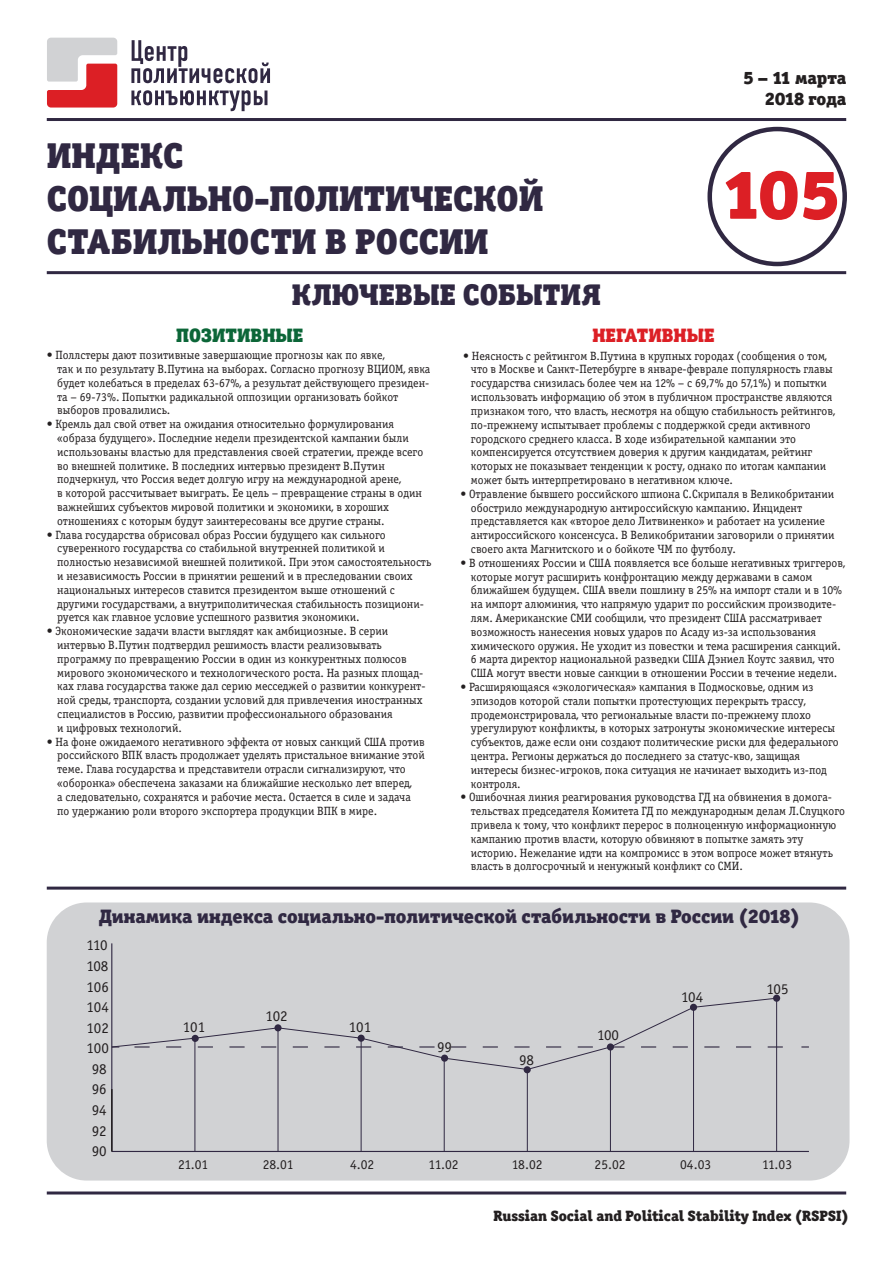
<style>
.page{position:relative;width:893px;height:1263px;background:#fff}
.page>*{position:absolute;margin:0;border:0;box-sizing:border-box;transform-origin:0 0}
.t1{font:69.9px "Officina Serif Black C";color:#dc1f25}
.t2{font:36px/43.2px "Officina Serif Black C";color:#302842}
.t3{font:30px "Officina Serif Black C";color:#302842}
.t4{font:19.5px "Officina Serif Black C";color:#302842}
.t5{font:19.5px "Officina Serif Black C";color:#0c6638}
.t6{font:19.5px "Officina Serif Black C";color:#dc1f25}
.t7{font:18px/21.6px "Officina Serif Black C";color:#231f20;text-align:right}
.t8{font:15px "Officina Serif Book C";color:#231f20}
.t9{font:15px "Officina Serif Black C";color:#231f20}
.t10{font:13.5px "Officina Serif Book C";color:#231f20}
.t11{font:12px/13.8px "Officina Serif Book C";color:#231f20}
</style>
<div class="page">
<div style="left:47px;top:902px;width:802px;height:278px;background:#d1d2d4;border-radius:40px"></div>
<div style="left:707px;top:127px;width:140px;height:139px;border:4px solid #302842;border-radius:50%"></div>
<svg style="left:47px;top:38px;width:70px;height:70px"></svg>
<svg style="left:131px;top:40px;width:139px;height:43px"></svg>
<svg style="left:131px;top:90px;width:136px;height:21px"></svg>
<hr style="left:111px;top:943px;width:1px;height:208px;background:#302842">
<hr style="left:112px;top:1151px;width:697px;height:1px;background:#302842">
<hr style="left:195px;top:1038px;width:1px;height:113px;background:#302842">
<hr style="left:278px;top:1028px;width:1px;height:123px;background:#302842">
<hr style="left:361px;top:1038px;width:1px;height:113px;background:#302842">
<hr style="left:444px;top:1058px;width:1px;height:93px;background:#302842">
<hr style="left:776px;top:998px;width:1px;height:153px;background:#302842">
<hr style="left:693px;top:1007px;width:1px;height:144px;background:#302842">
<hr style="left:610px;top:1047px;width:1px;height:104px;background:#302842">
<hr style="left:527px;top:1069px;width:1px;height:82px;background:#302842">
<svg style="left:111px;top:997px;width:666px;height:73px"></svg>
<hr style="left:111px;top:1089px;width:2px;height:62px;background:#231f20">
<hr style="left:47px;top:118px;width:799px;height:3px;background:#302842">
<hr style="left:47px;top:271px;width:799px;height:3px;background:#302842">
<hr style="left:47px;top:887px;width:799px;height:3px;background:#302842">
<hr style="left:47px;top:1191px;width:799px;height:3px;background:#302842">
<div style="left:524px;top:1066px;width:7px;height:7px;background:#302842;border-radius:50%"></div>
<div style="left:690px;top:1004px;width:7px;height:7px;background:#302842;border-radius:50%"></div>
<div style="left:773px;top:995px;width:7px;height:7px;background:#302842;border-radius:50%"></div>
<h2 class="t2" style="left:47px;top:133px;width:498px">ИНДЕКС<br>СОЦИАЛЬНО-ПОЛИТИЧЕСКОЙ<br>СТАБИЛЬНОСТИ В РОССИИ</h2>
<h3 class="t3" style="left:292px;top:276px;width:311px">КЛЮЧЕВЫЕ СОБЫТИЯ</h3>
<h3 class="t7" style="left:743px;top:67px;width:105px">5 – 11 марта<br>2018 года</h3>
<h1 class="t1" style="left:723px;top:150px;width:118px">105</h1>
<h3 class="t5" style="left:176px;top:323px;width:129px">ПОЗИТИВНЫЕ</h3>
<p class="t11" style="left:57px;top:349px;width:375px;text-indent:-11px">• Поллстеры дают позитивные завершающие прогнозы как по явке,<br>так и по результату В.Путина на выборах. Согласно прогнозу ВЦИОМ, явка будет колебаться в пределах 63-67%, а результат действующего президен&shy;та – 69-73%. Попытки радикальной оппозиции организовать бойкот выборов провалились.</p>
<p class="t11" style="left:57px;top:418px;width:367px;text-indent:-11px">• Кремль дал свой ответ на ожидания относительно формулирования «образа будущего». Последние недели президентской кампании были использованы властью для представления своей стратегии, прежде всего во внешней политике. В последних интервью президент В.Путин подчеркнул, что Россия ведет долгую игру на международной арене,<br>в которой рассчитывает выиграть. Ее цель – превращение страны в один важнейших субъектов мировой политики и экономики, в хороших отношениях с которым будут заинтересованы все другие страны.</p>
<p class="t11" style="left:57px;top:528px;width:376px;text-indent:-11px">• Глава государства обрисовал образ России будущего как сильного суверенного государства со стабильной внутренней политикой и полностью независимой внешней политикой. При этом самостоятельность и независимость России в принятии решений и в преследовании своих национальных интересов ставится президентом выше отношений с другими государствами, а внутриполитическая стабильность позициони&shy;руется как главное условие успешного развития экономики.</p>
<p class="t11" style="left:57px;top:625px;width:370px;text-indent:-11px">• Экономические задачи власти выглядят как амбициозные. В серии интервью В.Путин подтвердил решимость власти реализовывать программу по превращению России в один из конкурентных полюсов мирового экономического и технологического роста. На разных площад&shy;ках глава государства также дал серию месседжей о развитии конкурент&shy;ной среды, транспорта, создании условий для привлечения иностранных специалистов в Россию, развитии профессионального образования<br>и цифровых технологий.</p>
<p class="t11" style="left:57px;top:735px;width:369px;text-indent:-11px">• На фоне ожидаемого негативного эффекта от новых санкций США против российского ВПК власть продолжает уделять пристальное внимание этой теме. Глава государства и представители отрасли сигнализируют, что «оборонка» обеспечена заказами на ближайшие несколько лет вперед,<br>а следовательно, сохранятся и рабочие места. Остается в силе и задача по удержанию роли второго экспортера продукции ВПК в мире.</p>
<h3 class="t6" style="left:592px;top:323px;width:124px">НЕГАТИВНЫЕ</h3>
<p class="t11" style="left:471px;top:349px;width:366px;text-indent:-8px">• Неясность с рейтингом В.Путина в крупных городах (сообщения о том, что в Москве и Санкт-Петербурге в январе-феврале популярность главы государства снизилась более чем на 12% – с 69,7% до 57,1%) и попытки использовать информацию об этом в публичном пространстве являются признаком того, что власть, несмотря на общую стабильность рейтингов, по-прежнему испытывает проблемы с поддержкой среди активного городского среднего класса. В ходе избирательной кампании это компенсируется отсутствием доверия к другим кандидатам, рейтинг которых не показывает тенденции к росту, однако по итогам кампании может быть интерпретировано в негативном ключе.</p>
<p class="t11" style="left:471px;top:487px;width:365px;text-indent:-11px">• Отравление бывшего российского шпиона С.Скрипаля в Великобритании обострило международную антироссийскую кампанию. Инцидент представляется как «второе дело Литвиненко» и работает на усиление антироссийского консенсуса. В Великобритании заговорили о принятии своего акта Магнитского и о бойкоте ЧМ по футболу.</p>
<p class="t11" style="left:471px;top:556px;width:376px;text-indent:-11px">• В отношениях России и США появляется все больше негативных триггеров, которые могут расширить конфронтацию между державами в самом ближайшем будущем. США ввели пошлину в 25% на импорт стали и в 10% на импорт алюминия, что напрямую ударит по российским производите&shy;лям. Американские СМИ сообщили, что президент США рассматривает возможность нанесения новых ударов по Асаду из-за использования химического оружия. Не уходит из повестки и тема расширения санкций.<br>6 марта директор национальной разведки США Дэниел Коутс заявил, что США могут ввести новые санкции в отношении России в течение недели.</p>
<p class="t11" style="left:471px;top:680px;width:369px;text-indent:-11px">• Расширяющаяся «экологическая» кампания в Подмосковье, одним из эпизодов которой стали попытки протестующих перекрыть трассу, продемонстрировала, что региональные власти по-прежнему плохо урегулируют конфликты, в которых затронуты экономические интересы субъектов, даже если они создают политические риски для федерального центра. Регионы держаться до последнего за статус-кво, защищая интересы бизнес-игроков, пока ситуация не начинает выходить из-под контроля.</p>
<p class="t11" style="left:471px;top:791px;width:376px;text-indent:-11px">• Ошибочная линия реагирования руководства ГД на обвинения в домога&shy;тельствах председателя Комитета ГД по международным делам Л.Слуцкого привела к тому, что конфликт перерос в полноценную информационную кампанию против власти, которую обвиняют в попытке замять эту историю. Нежелание идти на компромисс в этом вопросе может втянуть власть в долгосрочный и ненужный конфликт со СМИ.</p>
<h3 class="t4" style="left:99px;top:904px;width:702px">Динамика индекса социально-политической стабильности в России (2018)</h3>
<p class="t8" style="left:87px;top:937px;width:23px">110</p>
<p class="t8" style="left:87px;top:958px;width:23px">108</p>
<p class="t8" style="left:87px;top:978px;width:24px">106</p>
<p class="t8" style="left:87px;top:999px;width:24px">104</p>
<p class="t8" style="left:87px;top:1019px;width:24px">102</p>
<p class="t8" style="left:87px;top:1040px;width:24px">100</p>
<p class="t8" style="left:92px;top:1061px;width:16px">98</p>
<p class="t8" style="left:92px;top:1081px;width:16px">96</p>
<p class="t8" style="left:92px;top:1102px;width:16px">94</p>
<p class="t8" style="left:92px;top:1122px;width:16px">92</p>
<p class="t8" style="left:92px;top:1143px;width:16px">90</p>
<p class="t8" style="left:183px;top:1018px;width:24px">101</p>
<p class="t8" style="left:265px;top:1008px;width:24px">102</p>
<p class="t8" style="left:349px;top:1018px;width:24px">101</p>
<p class="t8" style="left:437px;top:1038px;width:16px">99</p>
<p class="t8" style="left:519px;top:1052px;width:16px">98</p>
<p class="t8" style="left:597px;top:1027px;width:23px">100</p>
<p class="t8" style="left:681px;top:989px;width:24px">104</p>
<p class="t8" style="left:767px;top:980px;width:23px">105</p>
<p class="t10" style="left:178px;top:1157px;width:32px">21.01</p>
<p class="t10" style="left:263px;top:1157px;width:32px">28.01</p>
<p class="t10" style="left:350px;top:1157px;width:26px">4.02</p>
<p class="t10" style="left:429px;top:1157px;width:31px">11.02</p>
<p class="t10" style="left:512px;top:1157px;width:32px">18.02</p>
<p class="t10" style="left:595px;top:1157px;width:32px">25.02</p>
<p class="t10" style="left:680px;top:1157px;width:33px">04.03</p>
<p class="t10" style="left:762px;top:1157px;width:31px">11.03</p>
<p class="t9" style="left:493px;top:1206px;width:356px">Russian Social and Political Stability Index (RSPSI)</p>
</div>
